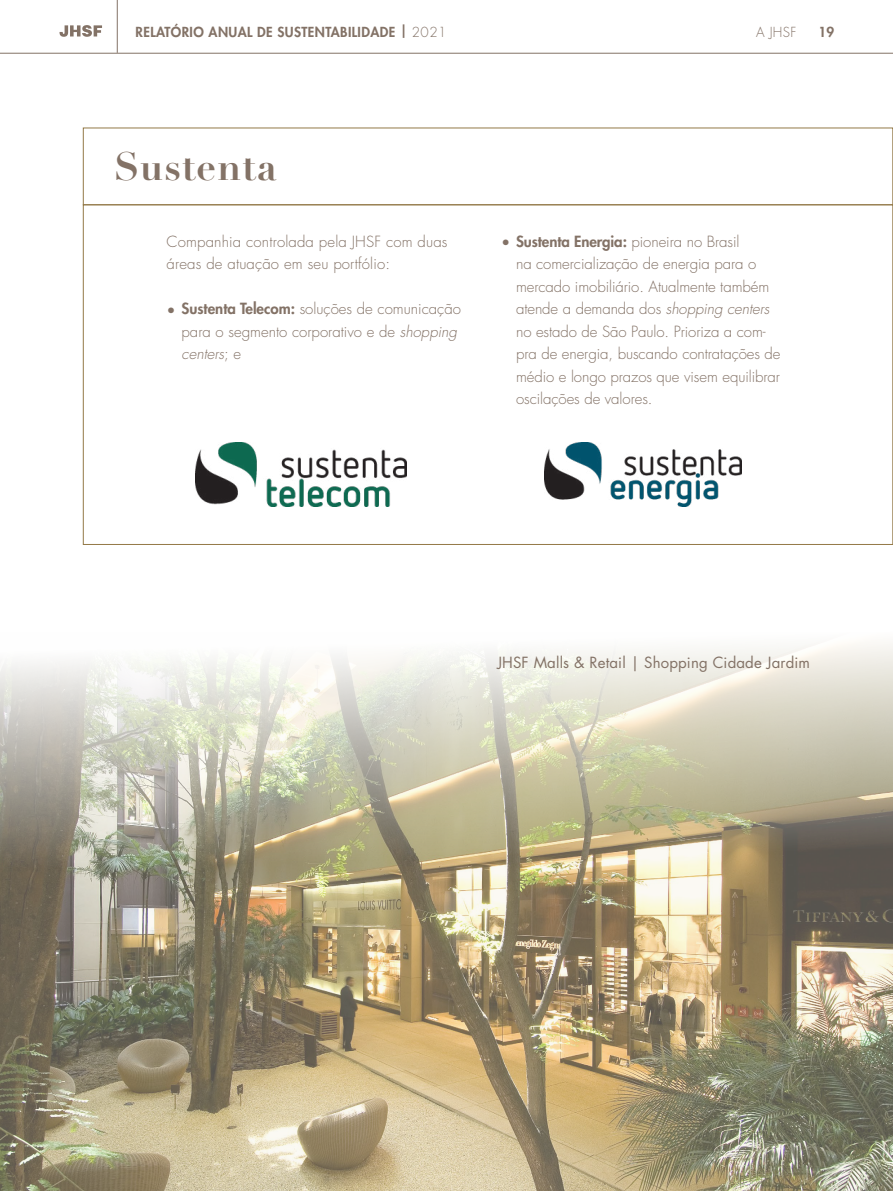
<style>
.page{position:relative;width:893px;height:1191px;background:#fff}
.page>*{position:absolute;margin:0;border:0;box-sizing:border-box;transform-origin:0 0}
.t1{font:700 39px "Didot LT Std";letter-spacing:.015em;color:#837266}
.t2{font:300 15px/22.5px "Futura Std";letter-spacing:-.005em;color:#837266}
.t3{font:15px "Futura Std";letter-spacing:.01em;color:#837266}
.t4{font:800 13.5px "Futura Std";letter-spacing:.03em;color:#837266}
.t5{font:300 13.5px "Futura Std";color:#837266}
.s1{font-weight:300}
.s2{font-weight:800}
.s3{font-style:italic}
</style>
<div class="page">
<img style="left:544px;top:443px;width:197px;height:64px">
<img style="left:196px;top:443px;width:210px;height:64px">
<img style="left:0;top:643px;width:893px;height:548px">
<svg style="left:59px;top:25px;width:43px;height:12px"></svg>
<hr style="left:117px;top:0;width:1px;height:53px;background:#837266">
<hr style="left:0;top:53px;width:893px;height:1px;background:#837266">
<p class="t4" style="left:136px;top:23px;width:312px">RELATÓRIO ANUAL DE SUSTENTABILIDADE | <span class="s1">2021</span></p>
<p class="t5" style="left:756px;top:24px;width:42px">A JHSF</p>
<p class="t4" style="left:818px;top:23px;width:17px">19</p>
<h1 class="t1" style="left:114px;top:142px;width:164px">Sustenta</h1>
<p class="t2" style="left:167px;top:230px;width:282px">Companhia controlada pela JHSF com duas áreas de atuação em seu portfólio:</p>
<p class="t2" style="left:182px;top:298px;width:281px;text-indent:-15px">• <span class="s2">Sustenta Telecom:</span> soluções de comunicação para o segmento corporativo e de <span class="s3">shopping centers</span>; e</p>
<p class="t2" style="left:516px;top:230px;width:266px;text-indent:-15px">• <span class="s2">Sustenta Energia:</span> pioneira no Brasil<br>na comercialização de energia para o mercado imobiliário. Atualmente também atende a demanda dos <span class="s3">shopping centers </span>no estado de São Paulo. Prioriza a com&shy;pra de energia, buscando contratações de médio e longo prazos que visem equilibrar oscilações de valores.</p>
<p class="t3" style="left:497px;top:652px;width:314px">JHSF Malls &amp; Retail | Shopping Cidade Jardim</p>
</div>
